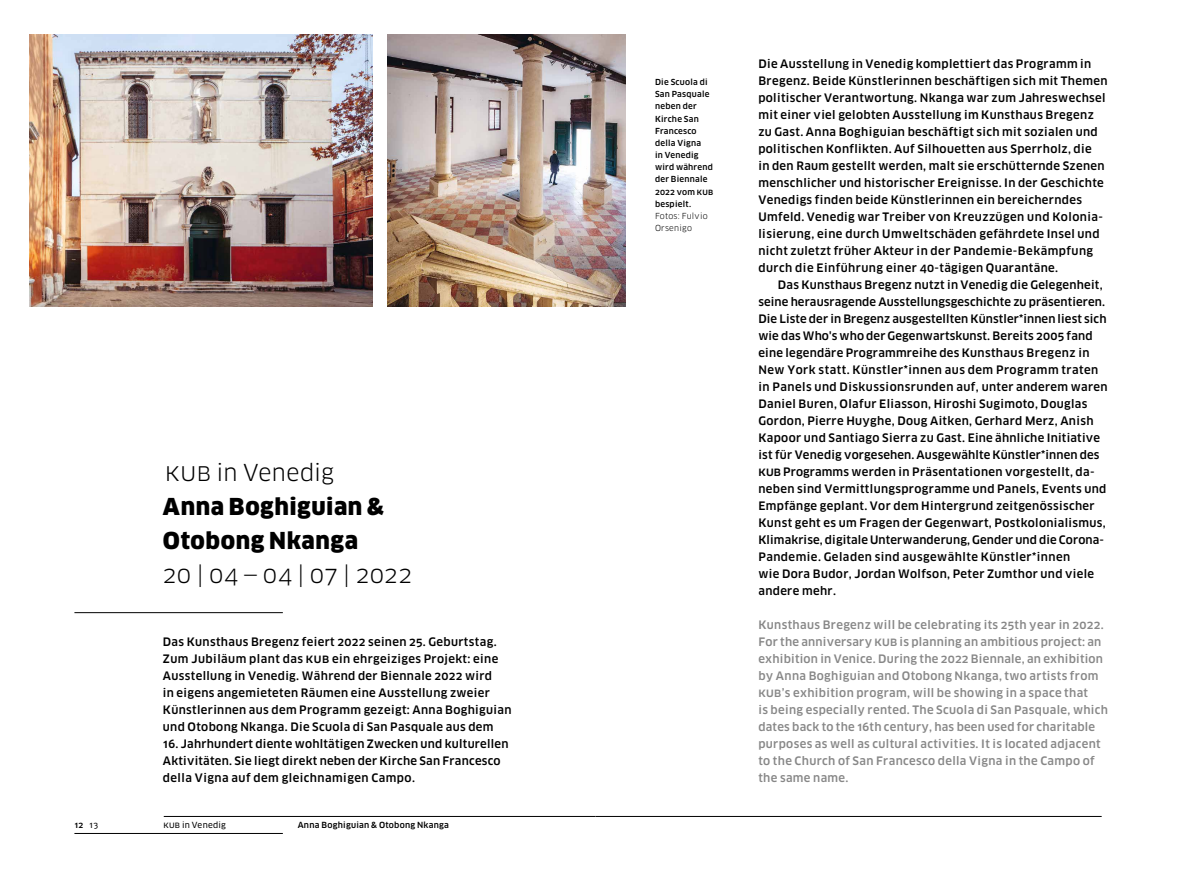
<style>
.page{position:relative;width:1191px;height:893px;background:#fff}
.page>*{position:absolute;margin:0;border:0;box-sizing:border-box;transform-origin:0 0}
.t1{font:22.8px "Clan Pro";letter-spacing:.02em;color:#000}
.t2{font:900 22.8px/34px "Clan Pro";letter-spacing:.025em;color:#000}
.t3{font:500 11.4px/17px "Clan Pro";letter-spacing:.03em;color:#000}
.t4{font:500 11.4px/17px "Clan Pro";letter-spacing:.03em;color:#878787}
.t5{font:500 8.25px "Clan Pro";letter-spacing:.03em;color:#000}
.t6{font:8.25px "Clan Pro News";letter-spacing:.03em;color:#000}
.t7{font:500 8.1px/12.1px "Clan Pro";letter-spacing:.03em;color:#000}
.t8{font:8.1px/12.1px "Clan Pro";letter-spacing:.03em;color:#000}
.s1{font-family:"Clan Pro News";font-weight:400}
</style>
<div class="page">
<hr style="left:74px;top:612px;width:209px;height:1px;background:#000">
<img style="left:30px;top:34px;width:342px;height:272px">
<img style="left:387px;top:34px;width:238px;height:272px">
<hr style="left:164px;top:816px;width:431px;height:1px;background:#000">
<hr style="left:74px;top:833px;width:209px;height:1px;background:#000">
<hr style="left:595px;top:816px;width:506px;height:1px;background:#000">
<h1 class="t1" style="left:165px;top:458px;width:170px">KUB in Venedig</h1>
<h1 class="t2" style="left:163px;top:489px;width:222px">Anna Boghiguian &amp;<br>Otobong Nkanga</h1>
<h1 class="t1" style="left:163px;top:561px;width:250px">20 | 04 — 04 | 07 | 2022</h1>
<p class="t3" style="left:163px;top:634px;width:350px">Das Kunsthaus Bregenz feiert 2022 seinen 25. Geburtstag.<br>Zum Jubiläum plant das KUB ein ehrgeiziges Projekt: eine Ausstellung in Venedig. Während der Biennale 2022 wird<br>in eigens angemieteten Räumen eine Ausstellung zweier Künstlerinnen aus dem Programm gezeigt: Anna Boghiguian und Otobong Nkanga. Die Scuola di San Pasquale aus dem</p>
<p class="t3" style="left:163px;top:736px;width:347px">16. Jahrhundert diente wohltätigen Zwecken und kulturellen<br>Aktivitäten. Sie liegt direkt neben der Kirche San Francesco della Vigna auf dem gleichnamigen Campo.</p>
<p class="t5" style="left:74px;top:820px;width:25px">12 <span class="s1">13</span></p>
<p class="t6" style="left:163px;top:820px;width:64px">KUB IN VENEDIG</p>
<p class="t5" style="left:298px;top:820px;width:153px">Anna Boghiguian &amp; Otobong Nkanga</p>
<p class="t7" style="left:655px;top:76px;width:60px">Die Scuola di<br>San Pasquale neben der<br>Kirche San<br>Francesco della Vigna<br>in Venedig wird während der Biennale<br>2022 vom KUB bespielt.</p>
<p class="t8" style="left:655px;top:210px;width:54px">Fotos: Fulvio<br>Orsenigo</p>
<p class="t3" style="left:758px;top:55px;width:350px">Die Ausstellung in Venedig komplettiert das Programm in Bregenz. Beide Künstlerinnen beschäftigen sich mit Themen politischer Verantwortung. Nkanga war zum Jahreswechsel mit einer viel gelobten Ausstellung im Kunsthaus Bregenz zu Gast. Anna Boghiguian beschäftigt sich mit sozialen und politischen Konflikten. Auf Silhouetten aus Sperrholz, die<br>in den Raum gestellt werden, malt sie erschütternde Szenen menschlicher und historischer Ereignisse. In der Geschichte Venedigs finden beide Künstlerinnen ein bereicherndes Umfeld. Venedig war Treiber von Kreuzzügen und Kolonia&shy;lisierung, eine durch Umweltschäden gefährdete Insel und nicht zuletzt früher Akteur in der Pandemie-Bekämpfung durch die Einführung einer 40-tägigen Quarantäne.</p>
<p class="t3" style="left:758px;top:277px;width:351px;text-indent:20px">Das Kunsthaus Bregenz nutzt in Venedig die Gelegenheit, seine herausragende Ausstellungsgeschichte zu präsentieren.<br>Die Liste der in Bregenz ausgestellten Künstler*innen liest sich wie das Who's who der Gegenwartskunst. Bereits 2005 fand eine legendäre Programmreihe des Kunsthaus Bregenz in New York statt. Künstler*innen aus dem Programm traten in Panels und Diskussionsrunden auf, unter anderem waren Daniel Buren, Olafur Eliasson, Hiroshi Sugimoto, Douglas Gordon, Pierre Huyghe, Doug Aitken, Gerhard Merz, Anish Kapoor und Santiago Sierra zu Gast. Eine ähnliche Initiative ist für Venedig vorgesehen. Ausgewählte Künstler*innen des KUB Programms werden in Präsentationen vorgestellt, da&shy;neben sind Vermittlungsprogramme und Panels, Events und Empfänge geplant. Vor dem Hintergrund zeitgenössischer Kunst geht es um Fragen der Gegenwart, Postkolonialismus, Klimakrise, digitale Unterwanderung, Gender und die Corona-Pandemie. Geladen sind ausgewählte Künstler*innen<br>wie Dora Budor, Jordan Wolfson, Peter Zumthor und viele andere mehr.</p>
<p class="t4" style="left:758px;top:617px;width:351px">Kunsthaus Bregenz will be celebrating its 25th year in 2022.<br>For the anniversary KUB is planning an ambitious project: an exhibition in Venice. During the 2022 Biennale, an exhibition by Anna Boghiguian and Otobong Nkanga, two artists from KUB’s exhibition program, will be showing in a space that<br>is being especially rented. The Scuola di San Pasquale, which dates back to the 16th century, has been used for charitable purposes as well as cultural activities. It is located adjacent to the Church of San Francesco della Vigna in the Campo of the same name.</p>
</div>
